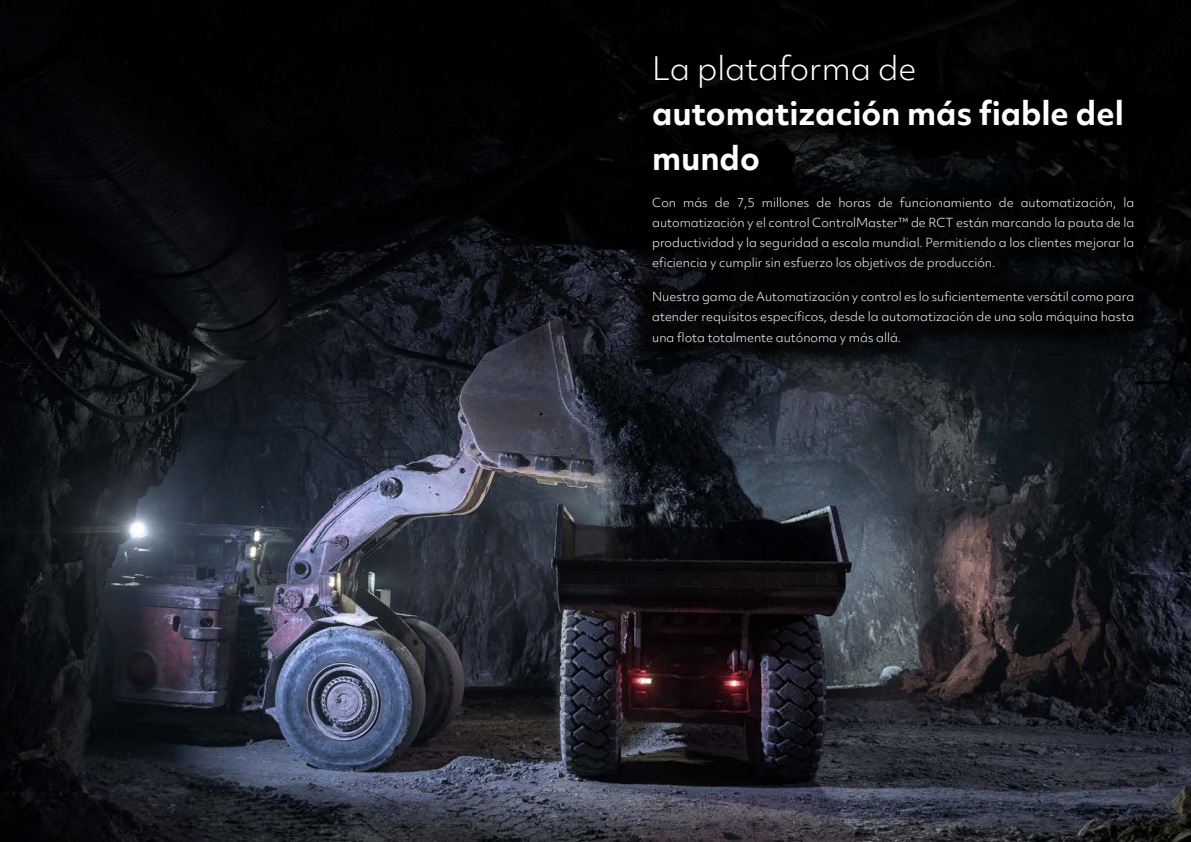
<style>
.page{position:relative;width:1191px;height:842px;background:#fff}
.page>*{position:absolute;margin:0;border:0;box-sizing:border-box;transform-origin:0 0}
.t1{font:700 31px/45px "Objektiv Mk 2";color:#fff}
.t2{font:300 31px "Objektiv Mk 2";color:#fff}
.t3{font:300 12px/20px "Objektiv Mk 2";color:#fff;text-align:justify}
</style>
<div class="page">
<img style="left:0;top:0;width:1191px;height:842px">
<div style="left:626px;top:28px;width:534px;height:343px;background:#000"></div>
<h1 class="t2" style="left:652px;top:47px;width:265px">La plataforma de</h1>
<h1 class="t1" style="left:652px;top:90px;width:473px">automatización más fiable del mundo</h1>
<p class="t3" style="left:652px;top:193px;width:483px">Con más de 7,5 millones de horas de funcionamiento de automatización, la automatización y el control ControlMaster™ de RCT están marcando la pauta de la productividad y la seguridad a escala mundial. Permitiendo a los clientes mejorar la eficiencia y cumplir sin esfuerzo los objetivos de producción.</p>
<p class="t3" style="left:652px;top:287px;width:483px">Nuestra gama de Automatización y control es lo suficientemente versátil como para atender requisitos específicos, desde la automatización de una sola máquina hasta una flota totalmente autónoma y más allá.</p>
</div>
